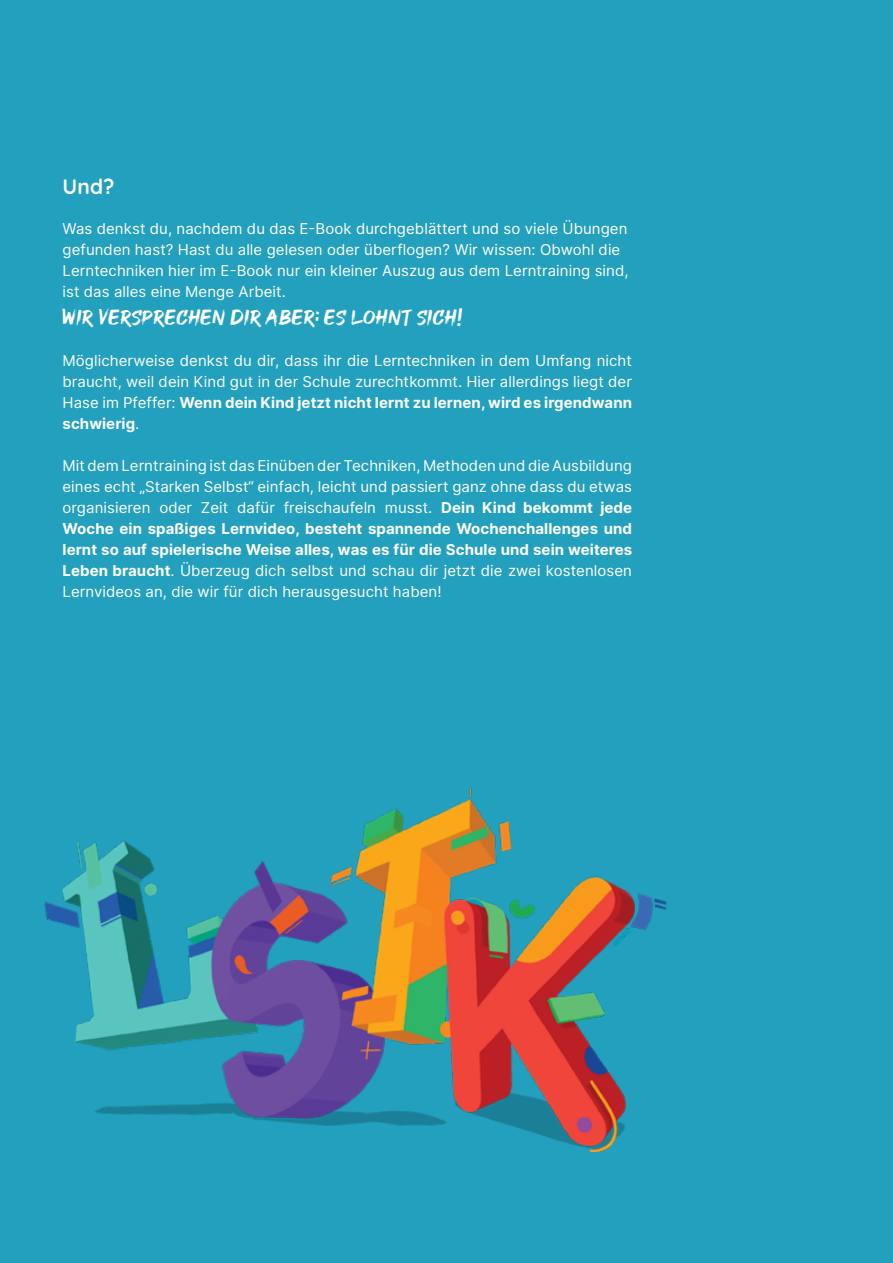
<style>
.page{position:relative;width:893px;height:1263px;background:#22a0bd}
.page>*{position:absolute;margin:0;border:0;box-sizing:border-box;transform-origin:0 0}
.t1{font:21px "GOODBRUSH";letter-spacing:.025em;color:#fff}
.t2{font:300 21px "Quicksand";color:#fff}
.t3{font:15px/21px "Inter";letter-spacing:.005em;color:#fff;text-align:justify}
.s1{font-weight:700}
</style>
<div class="page">
<img style="left:44px;top:787px;width:623px;height:365px">
<h1 class="t2" style="left:63px;top:170px;width:54px">Und?</h1>
<p class="t3" style="left:63px;top:218px;width:568px;text-align:left">Was denkst du, nachdem du das E-Book durchgeblättert und so viele Übungen gefunden hast? Hast du alle gelesen oder überflogen? Wir wissen: Obwohl die Lerntechniken hier im E-Book nur ein kleiner Auszug aus dem Lerntraining sind, ist das alles eine Menge Arbeit.</p>
<h1 class="t1" style="left:63px;top:305px;width:401px">WIR VERSPRECHEN DIR ABER: ES LOHNT SICH!</h1>
<p class="t3" style="left:63px;top:350px;width:571px">Möglicherweise denkst du dir, dass ihr die Lerntechniken in dem Umfang nicht braucht, weil dein Kind gut in der Schule zurechtkommt. Hier allerdings liegt der Hase im Pfeffer: <span class="s1">Wenn dein Kind jetzt nicht lernt zu lernen, wird es irgendwann schwierig</span>.</p>
<p class="t3" style="left:63px;top:455px;width:571px">Mit dem Lerntraining ist das Einüben der Techniken, Methoden und die Ausbildung eines echt „Starken Selbst“ einfach, leicht und passiert ganz ohne dass du etwas organisieren oder Zeit dafür freischaufeln musst. <span class="s1">Dein Kind bekommt jede Woche ein spaßiges Lernvideo, besteht spannende Wochenchallenges und lernt so auf spielerische Weise alles, was es für die Schule und sein weiteres Leben braucht</span>. Überzeug dich selbst und schau dir jetzt die zwei kostenlosen Lernvideos an, die wir für dich herausgesucht haben!</p>
</div>
